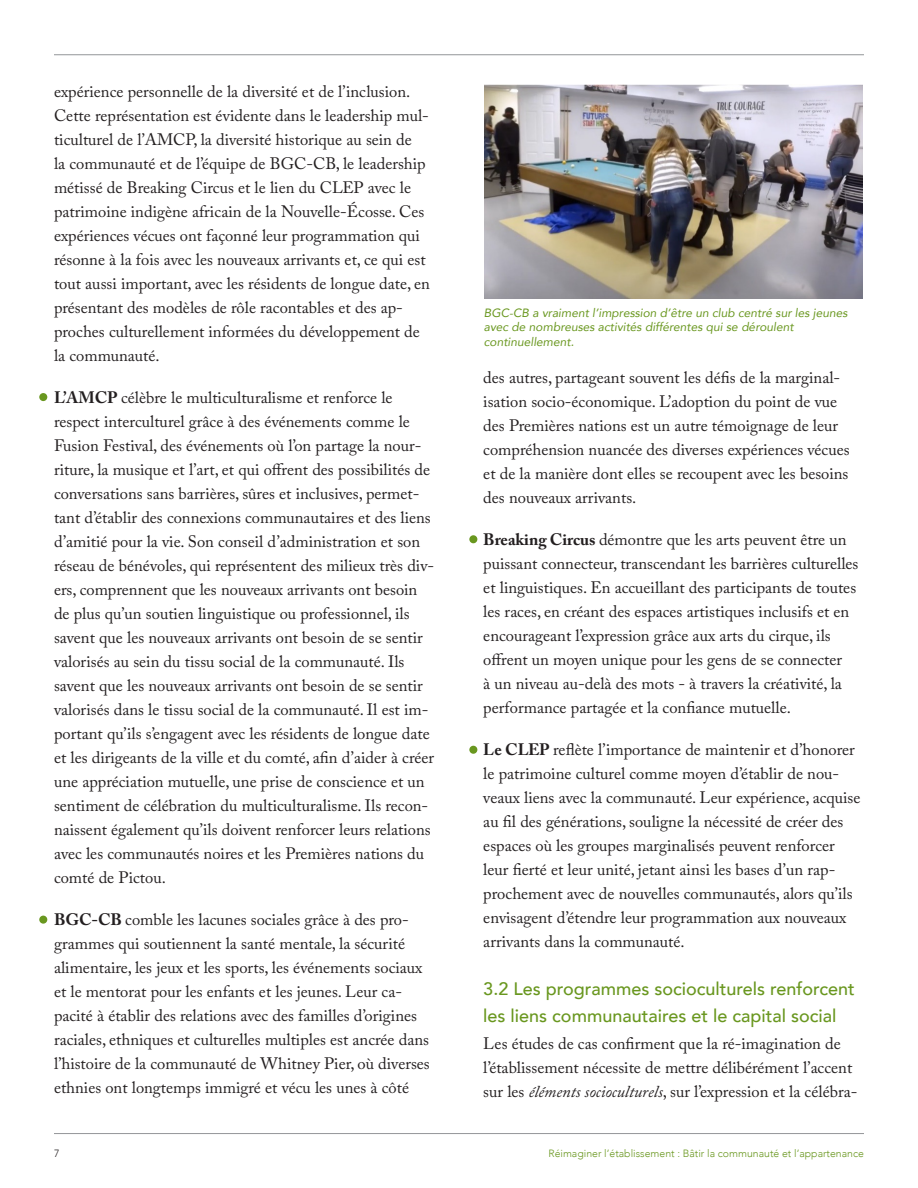
<style>
.page{position:relative;width:918px;height:1188px;background:#fff}
.page>*{position:absolute;margin:0;border:0;box-sizing:border-box;transform-origin:0 0}
.t1{font:500 18px/27px "Avenir";color:#69971f}
.t2{font:16.5px/24px "Adobe Caslon Pro";color:#231f20}
.t3{font:italic 12px/14.4px "Avenir";color:#69971f}
.t4{font:300 10.5px "Avenir";color:#69971f}
.t5{font:300 10.5px "Avenir";color:#231f20}
.s1{font-weight:700}
.s2{font-style:italic}
</style>
<div class="page">
<hr style="left:54px;top:1133px;width:810px;height:1px;background:#939598">
<hr style="left:54px;top:54px;width:810px;height:1px;background:#939598">
<img style="left:485px;top:85px;width:378px;height:213px">
<div style="left:39px;top:393px;width:8px;height:8px;background:#69971f;border-radius:50%"></div>
<div style="left:39px;top:916px;width:8px;height:8px;background:#69971f;border-radius:50%"></div>
<div style="left:469px;top:746px;width:8px;height:8px;background:#69971f;border-radius:50%"></div>
<div style="left:469px;top:535px;width:8px;height:8px;background:#69971f;border-radius:50%"></div>
<p class="t2" style="left:54px;top:79px;width:378px">expérience personnelle de la diversité et de l’inclusion.<br>Cette représentation est évidente dans le leadership mul&shy;ticulturel de l’AMCP, la diversité historique au sein de<br>la communauté et de l’équipe de BGC-CB, le leadership métissé de Breaking Circus et le lien du CLEP avec le patrimoine indigène africain de la Nouvelle-Écosse. Ces expériences vécues ont façonné leur programmation qui résonne à la fois avec les nouveaux arrivants et, ce qui est tout aussi important, avec les résidents de longue date, en présentant des modèles de rôle racontables et des ap&shy;proches culturellement informées du développement de la communauté.</p>
<p class="t2" style="left:54px;top:385px;width:382px"><span class="s1">L’AMCP</span> célèbre le multiculturalisme et renforce le respect interculturel grâce à des événements comme le Fusion Festival, des événements où l’on partage la nour&shy;riture, la musique et l’art, et qui offrent des possibilités de conversations sans barrières, sûres et inclusives, permet&shy;tant d’établir des connexions communautaires et des liens d’amitié pour la vie. Son conseil d’administration et son réseau de bénévoles, qui représentent des milieux très div&shy;ers, comprennent que les nouveaux arrivants ont besoin de plus qu’un soutien linguistique ou professionnel, ils savent que les nouveaux arrivants ont besoin de se sentir valorisés au sein du tissu social de la communauté. Ils savent que les nouveaux arrivants ont besoin de se sentir valorisés dans le tissu social de la communauté. Il est im&shy;portant qu’ils s’engagent avec les résidents de longue date et les dirigeants de la ville et du comté, afin d’aider à créer une appréciation mutuelle, une prise de conscience et un sentiment de célébration du multiculturalisme. Ils recon&shy;naissent également qu’ils doivent renforcer leurs relations avec les communautés noires et les Premières nations du comté de Pictou.</p>
<p class="t2" style="left:54px;top:907px;width:377px"><span class="s1">BGC-CB</span> comble les lacunes sociales grâce à des pro&shy;grammes qui soutiennent la santé mentale, la sécurité alimentaire, les jeux et les sports, les événements sociaux et le mentorat pour les enfants et les jeunes. Leur ca&shy;pacité à établir des relations avec des familles d’origines raciales, ethniques et culturelles multiples est ancrée dans l’histoire de la communauté de Whitney Pier, où diverses ethnies ont longtemps immigré et vécu les unes à côté</p>
<p class="t5" style="left:54px;top:1148px;width:7px">7</p>
<p class="t3" style="left:484px;top:305px;width:365px">BGC-CB a vraiment l’impression d’être un club centré sur les jeunes avec de nombreuses activités différentes qui se déroulent continuellement.</p>
<p class="t2" style="left:483px;top:365px;width:368px">des autres, partageant souvent les défis de la marginal&shy;isation socio-économique. L’adoption du point de vue des Premières nations est un autre témoignage de leur compréhension nuancée des diverses expériences vécues et de la manière dont elles se recoupent avec les besoins des nouveaux arrivants.</p>
<p class="t2" style="left:483px;top:527px;width:377px"><span class="s1">Breaking Circus</span> démontre que les arts peuvent être un puissant connecteur, transcendant les barrières culturelles et linguistiques. En accueillant des participants de toutes les races, en créant des espaces artistiques inclusifs et en encourageant l’expression grâce aux arts du cirque, ils offrent un moyen unique pour les gens de se connecter<br>à un niveau au-delà des mots - à travers la créativité, la performance partagée et la confiance mutuelle.</p>
<p class="t2" style="left:483px;top:737px;width:379px"><span class="s1">Le CLEP</span> reflète l’importance de maintenir et d’honorer le patrimoine culturel comme moyen d’établir de nou&shy;veaux liens avec la communauté. Leur expérience, acquise au fil des générations, souligne la nécessité de créer des espaces où les groupes marginalisés peuvent renforcer leur fierté et leur unité, jetant ainsi les bases d’un rap&shy;prochement avec de nouvelles communautés, alors qu’ils envisagent d’étendre leur programmation aux nouveaux arrivants dans la communauté.</p>
<p class="t1" style="left:483px;top:974px;width:373px">3.2 Les programmes socioculturels renforcent les liens communautaires et le capital social</p>
<p class="t2" style="left:483px;top:1031px;width:376px">Les études de cas confirment que la ré-imagination de l’établissement nécessite de mettre délibérément l’accent sur les <span class="s2">éléments socioculturels</span>, sur l’expression et la célébra-</p>
<p class="t4" style="left:548px;top:1148px;width:317px">Réimaginer l’établissement : Bâtir la communauté et l’appartenance</p>
</div>
